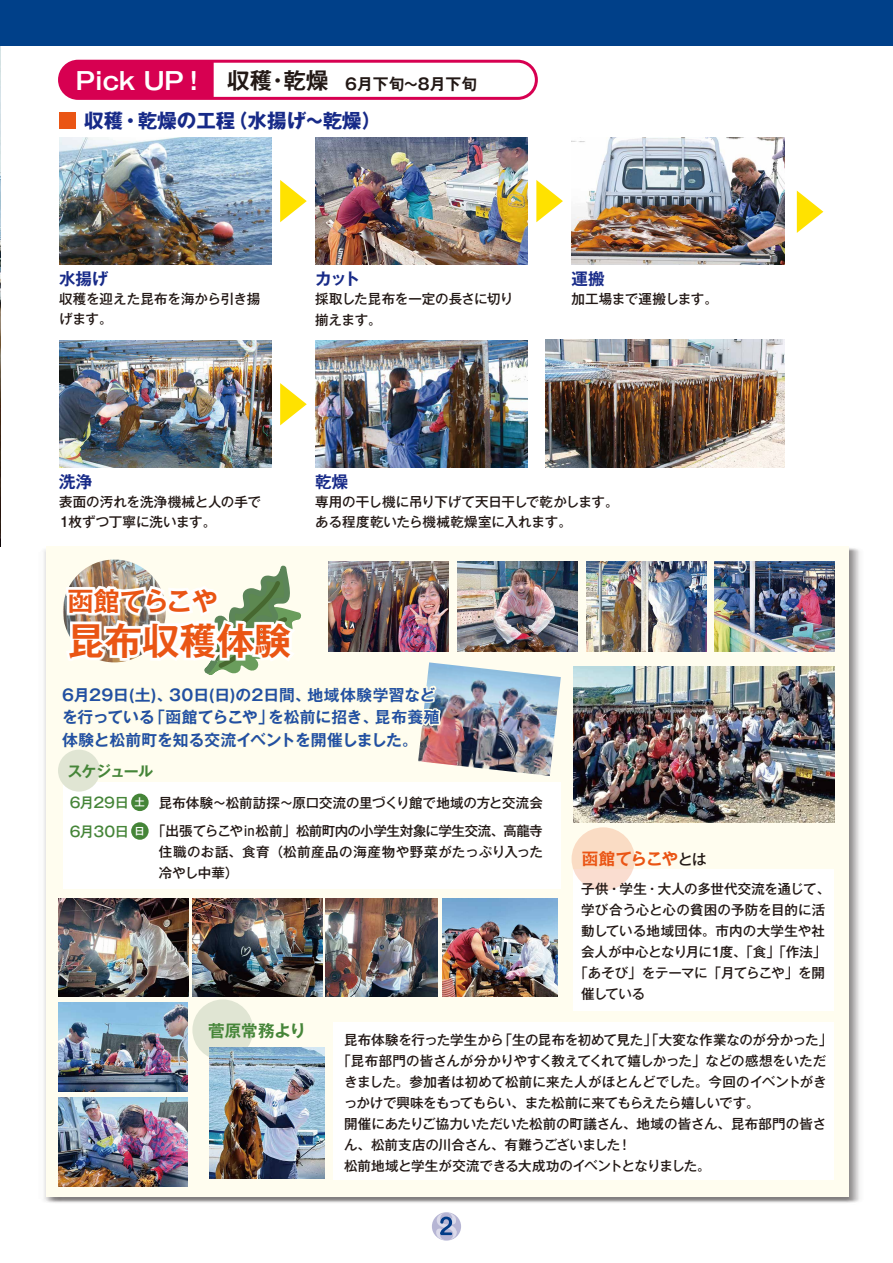
<style>
.page{position:relative;width:893px;height:1263px;background:#fff}
.page>*{position:absolute;margin:0;border:0;box-sizing:border-box;transform-origin:0 0}
.t1{font:700 37.35px "Gothic MB101 Pro De";color:#ea5514}
.t2{font:700 26.1px "Gothic MB101 Pro De";letter-spacing:-.035em;color:#ea5514}
.t3{font:700 19.5px "Gothic MB101 Pro";color:#172a88}
.t4{font:700 16.5px "Gothic MB101 Pro De";letter-spacing:-.005em;color:#172a88}
.t5{font:700 16.5px "Gothic MB101 Pro De";letter-spacing:-.05em;color:#ea5514}
.t6{font:700 16.5px "Gothic MB101 Pro De";color:#458538}
.t7{font:700 15.75px/22.5px "Gothic MB101 Pro De";letter-spacing:-.005em;color:#2250a2}
.t8{font:700 15.75px "Gothic MB101 Pro De";color:#221815}
.t9{font:700 15px "Gothic MB101 Pro De";letter-spacing:-.075em;color:#458538}
.t10{font:500 14.25px "Gothic MB101 Pro";letter-spacing:-.03em;color:#458538}
.t11{font:500 13.5px/19.5px "Gothic MB101 Pro";letter-spacing:-.01em;color:#221815}
.t12{font:500 13.5px "Gothic MB101 Pro";letter-spacing:.01em;color:#221815}
.t13{font:500 13.5px "Gothic MB101 Pro";letter-spacing:-.035em;color:#221815}
.t14{font:500 13.5px "Gothic MB101 Pro";letter-spacing:.02em;color:#221815}
.s1{font-size:24px;color:#fff}
.s2{font-size:22.5px}
.s3{font-size:14.25px;color:#458538}
.s4{font-size:10.35px;color:#fff}
.s5{font-family:"Gothic MB101 Pro";font-weight:500;font-size:15px;color:#221815}
</style>
<div class="page">
<img style="left:0;top:46px;width:1px;height:500px">
<div style="left:0;top:0;width:893px;height:46px;background:#004089"></div>
<img style="left:44px;top:546px;width:816px;height:657px">
<div style="left:47px;top:546px;width:802px;height:651px;background:#fffdef"></div>
<div style="left:573px;top:869px;width:260px;height:141px;background:#fff"></div>
<div style="left:333px;top:1023px;width:500px;height:157px;background:#fff"></div>
<div style="left:63px;top:782px;width:497px;height:106px;background:#fff"></div>
<img style="left:418px;top:663px;width:143px;height:113px">
<div style="left:192px;top:999px;width:61px;height:61px;background:#e0e5d3;border-radius:50%"></div>
<div style="left:572px;top:827px;width:63px;height:64px;background:#fadcc4;border-radius:50%"></div>
<div style="left:58px;top:750px;width:42px;height:41px;background:#e0e5d3;border-radius:50%"></div>
<img style="left:63px;top:559px;width:103px;height:103px;border-radius:51px">
<img style="left:715px;top:562px;width:120px;height:89px">
<div style="left:59px;top:113px;width:17px;height:16px;background:#ea5514"></div>
<img style="left:59px;top:137px;width:213px;height:127px">
<img style="left:315px;top:137px;width:213px;height:127px">
<img style="left:571px;top:137px;width:213px;height:127px">
<img style="left:59px;top:340px;width:213px;height:127px">
<img style="left:315px;top:340px;width:213px;height:127px">
<img style="left:210px;top:1047px;width:115px;height:131px">
<img style="left:443px;top:899px;width:114px;height:97px">
<img style="left:192px;top:899px;width:130px;height:97px">
<img style="left:58px;top:899px;width:130px;height:97px">
<img style="left:573px;top:666px;width:261px;height:156px">
<img style="left:586px;top:562px;width:120px;height:89px">
<img style="left:457px;top:562px;width:120px;height:89px">
<img style="left:325px;top:899px;width:113px;height:97px">
<img style="left:329px;top:562px;width:120px;height:89px">
<img style="left:62px;top:566px;width:380px;height:192px">
<svg style="left:280px;top:180px;width:27px;height:42px"></svg>
<svg style="left:536px;top:180px;width:27px;height:42px"></svg>
<svg style="left:797px;top:191px;width:26px;height:42px"></svg>
<svg style="left:280px;top:383px;width:27px;height:42px"></svg>
<img style="left:545px;top:340px;width:239px;height:127px">
<div style="left:62px;top:64px;width:152px;height:32px;background:#d70051"></div>
<div style="left:58px;top:60px;width:480px;height:40px;border:3px solid #d70051;border-radius:19px"></div>
<div style="left:131px;top:822px;width:18px;height:18px;background:#458538;border-radius:50%"></div>
<div style="left:131px;top:794px;width:18px;height:17px;background:#458538;border-radius:50%"></div>
<img style="left:58px;top:1003px;width:130px;height:88px">
<img style="left:58px;top:1097px;width:130px;height:89px">
<svg style="left:431px;top:1211px;width:31px;height:30px"></svg>
<div style="left:432px;top:1212px;width:29px;height:28px;background:#b6b5d4;border-radius:50%"></div>
<svg style="left:435px;top:1213px;width:23px;height:27px"></svg>
<p class="t8" style="left:76px;top:71px;width:403px"><span class="s1">Pick UP！</span> <span class="s2">収穫･乾燥</span> 6月下旬～8月下旬</p>
<h3 class="t3" style="left:84px;top:104px;width:299px">収穫・乾燥の工程（水揚げ～乾燥）</h3>
<p class="t4" style="left:59px;top:265px;width:51px">水揚げ</p>
<p class="t11" style="left:59px;top:287px;width:203px">収穫を迎えた昆布を海から引き揚げます。</p>
<p class="t4" style="left:315px;top:265px;width:47px">カット</p>
<p class="t11" style="left:315px;top:287px;width:200px;line-height:21px">採取した昆布を一定の長さに切り揃えます。</p>
<p class="t4" style="left:571px;top:265px;width:35px">運搬</p>
<p class="t11" style="left:571px;top:287px;width:148px">加工場まで運搬します。</p>
<p class="t4" style="left:59px;top:468px;width:35px">洗浄</p>
<p class="t11" style="left:59px;top:491px;width:203px">表面の汚れを洗浄機械と人の手で<br>1枚ずつ丁寧に洗います。</p>
<h2 class="t2" style="left:68px;top:579px;width:151px">函館てらこや</h2>
<h1 class="t1" style="left:68px;top:610px;width:225px">昆布収穫体験</h1>
<p class="t4" style="left:315px;top:468px;width:35px">乾燥</p>
<p class="t11" style="left:315px;top:491px;width:305px">専用の干し機に吊り下げて天日干しで乾かします。ある程度乾いたら機械乾燥室に入れます。</p>
<p class="t7" style="left:62px;top:681px;width:379px">6月29日(土)、30日(日)の2日間、地域体験学習などを行っている「函館てらこや」を松前に招き、昆布養殖体験と松前町を知る交流イベントを開催しました。</p>
<p class="t9" style="left:68px;top:758px;width:87px">スケジュール</p>
<p class="t11" style="left:70px;top:792px;width:475px"><span class="s3">6月29日</span><sup>土</sup> 昆布体験～松前訪探～原口交流の里づくり館で地域の方と交流会</p>
<p class="t10" style="left:70px;top:820px;width:77px">6月30日<span class="s4">日</span></p>
<p class="t11" style="left:159px;top:819px;width:386px;line-height:21px;text-align:justify;text-indent:-7px">「出張てらこや㏌松前」松前町内の小学生対象に学生交流、高龍寺住職のお話、食育（松前産品の海産物や野菜がたっぷり入った冷やし中華）</p>
<p class="t5" style="left:582px;top:845px;width:127px">函館てらこや<span class="s5">とは</span></p>
<p class="t11" style="left:581px;top:878px;width:251px">子供・学生・大人の多世代交流を通じて、</p>
<p class="t12" style="left:581px;top:899px;width:246px">学び合う心と心の貧困の予防を目的に活</p>
<p class="t14" style="left:581px;top:920px;width:245px">動している地域団体。市内の大学生や社</p>
<p class="t13" style="left:581px;top:941px;width:247px">会人が中心となり月に1度、「食」「作法」</p>
<p class="t11" style="left:574px;top:962px;width:252px">「あそび」をテーマに「月てらこや」を開</p>
<p class="t11" style="left:581px;top:983px;width:66px">催している</p>
<p class="t6" style="left:208px;top:1017px;width:99px">菅原常務より</p>
<p class="t11" style="left:344px;top:1028px;width:489px">昆布体験を行った学生から「生の昆布を初めて見た」「大変な作業なのが分かった」</p>
<p class="t11" style="left:337px;top:1049px;width:490px">「昆布部門の皆さんが分かりやすく教えてくれて嬉しかった」などの感想をいただ</p>
<p class="t12" style="left:344px;top:1070px;width:484px">きました。参加者は初めて松前に来た人がほとんどでした。今回のイベントがき</p>
<p class="t13" style="left:344px;top:1091px;width:417px">っかけで興味をもってもらい、また松前に来てもらえたら嬉しいです。</p>
<p class="t11" style="left:344px;top:1112px;width:484px">開催にあたりご協力いただいた松前の町議さん、地域の皆さん、昆布部門の皆さ</p>
<p class="t11" style="left:344px;top:1133px;width:289px">ん、松前支店の川合さん、有難うございました！</p>
<p class="t11" style="left:344px;top:1154px;width:368px">松前地域と学生が交流できる大成功のイベントとなりました。</p>
</div>
